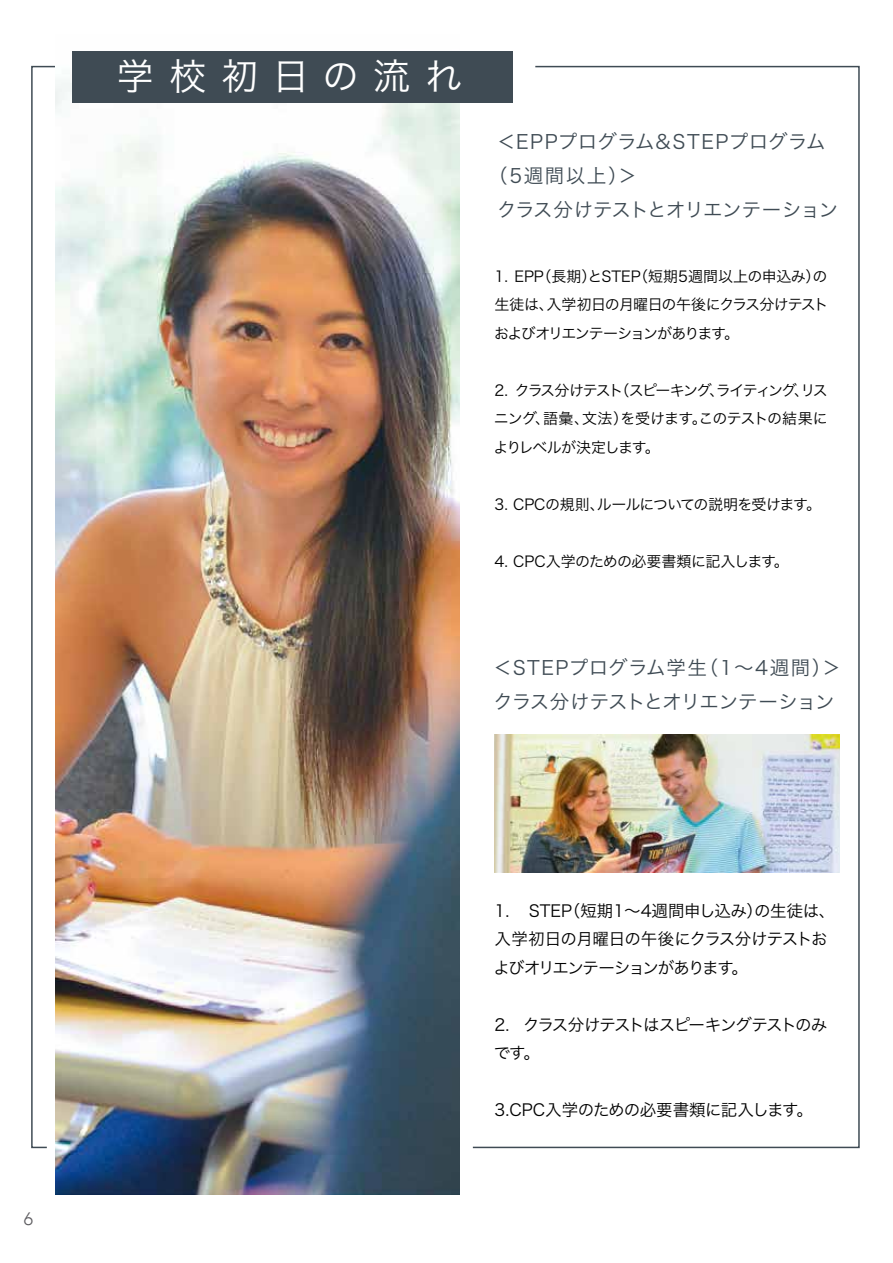
<style>
.page{position:relative;width:893px;height:1263px;background:#fff}
.page>*{position:absolute;margin:0;border:0;box-sizing:border-box;transform-origin:0 0}
.t1{font:36.9px "Hira Kaku Pro W3";letter-spacing:.395em;color:#fff}
.t2{font:19.5px/34.2px "Hira Kaku Pro W3";letter-spacing:.01em;color:#3f4b54}
.t3{font:19.5px "Hira Kaku Pro W3";letter-spacing:-.045em;color:#3f4b54}
.t4{font:300 18px "Avenir";color:#5c5b5f}
.t5{font:16.5px/28.5px "Hira Kaku Pro W3";letter-spacing:-.05em;color:#000}
.t6{font:16.5px/28.5px "Hira Kaku Pro W3";letter-spacing:-.09em;color:#000}
.t7{font:16.5px "Hira Kaku Pro W3";letter-spacing:-.03em;color:#000}
.t8{font:15px/28.5px "Hira Kaku Pro W3";letter-spacing:-.06em;color:#000;text-align:justify}
.t9{font:15px "Hira Kaku Pro W3";letter-spacing:-.04em;color:#000}
.t10{font:15px "Hira Kaku Pro W3";letter-spacing:-.03em;color:#000}
</style>
<div class="page">
<svg style="left:472px;top:65px;width:388px;height:1084px"></svg>
<svg style="left:31px;top:65px;width:24px;height:1084px"></svg>
<img style="left:55px;top:80px;width:405px;height:1115px">
<div style="left:72px;top:51px;width:440px;height:52px;background:#3f4b54"></div>
<img style="left:495px;top:735px;width:345px;height:138px">
<p class="t4" style="left:24px;top:1208px;width:11px">6</p>
<h1 class="t1" style="left:117px;top:43px;width:346px">学校初日の流れ</h1>
<h2 class="t2" style="left:497px;top:123px;width:330px">＜EPPプログラム&amp;STEPプログラム</h2>
<h2 class="t2" style="left:488px;top:157px;width:150px">（5週間以上）＞</h2>
<h2 class="t3" style="left:497px;top:193px;width:343px">クラス分けテストとオリエンテーション</h2>
<p class="t8" style="left:494px;top:261px;width:336px">1. EPP（長期）とSTEP（短期5週間以上の申込み）の生徒は、入学初日の月曜日の午後にクラス分けテストおよびオリエンテーションがあります。</p>
<p class="t8" style="left:494px;top:375px;width:336px">2. クラス分けテスト（スピーキング、ライティング、リスニング、語彙、文法）を受けます。このテストの結果によりレベルが決定します。</p>
<p class="t9" style="left:495px;top:491px;width:328px">3. CPCの規則、ルールについての説明を受けます。</p>
<p class="t10" style="left:495px;top:548px;width:296px">4. CPC入学のための必要書類に記入します。</p>
<h2 class="t2" style="left:493px;top:649px;width:349px">＜STEPプログラム学生（1～4週間）＞クラス分けテストとオリエンテーション</h2>
<p class="t5" style="left:493px;top:895px;width:343px">1. STEP（短期1～4週間申し込み）の生徒は、入学初日の月曜日の午後にクラス分けテストおよびオリエンテーションがあります。</p>
<p class="t6" style="left:494px;top:1009px;width:335px">2. クラス分けテストはスピーキングテストのみです。</p>
<p class="t7" style="left:495px;top:1095px;width:320px">3.CPC入学のための必要書類に記入します。</p>
</div>
